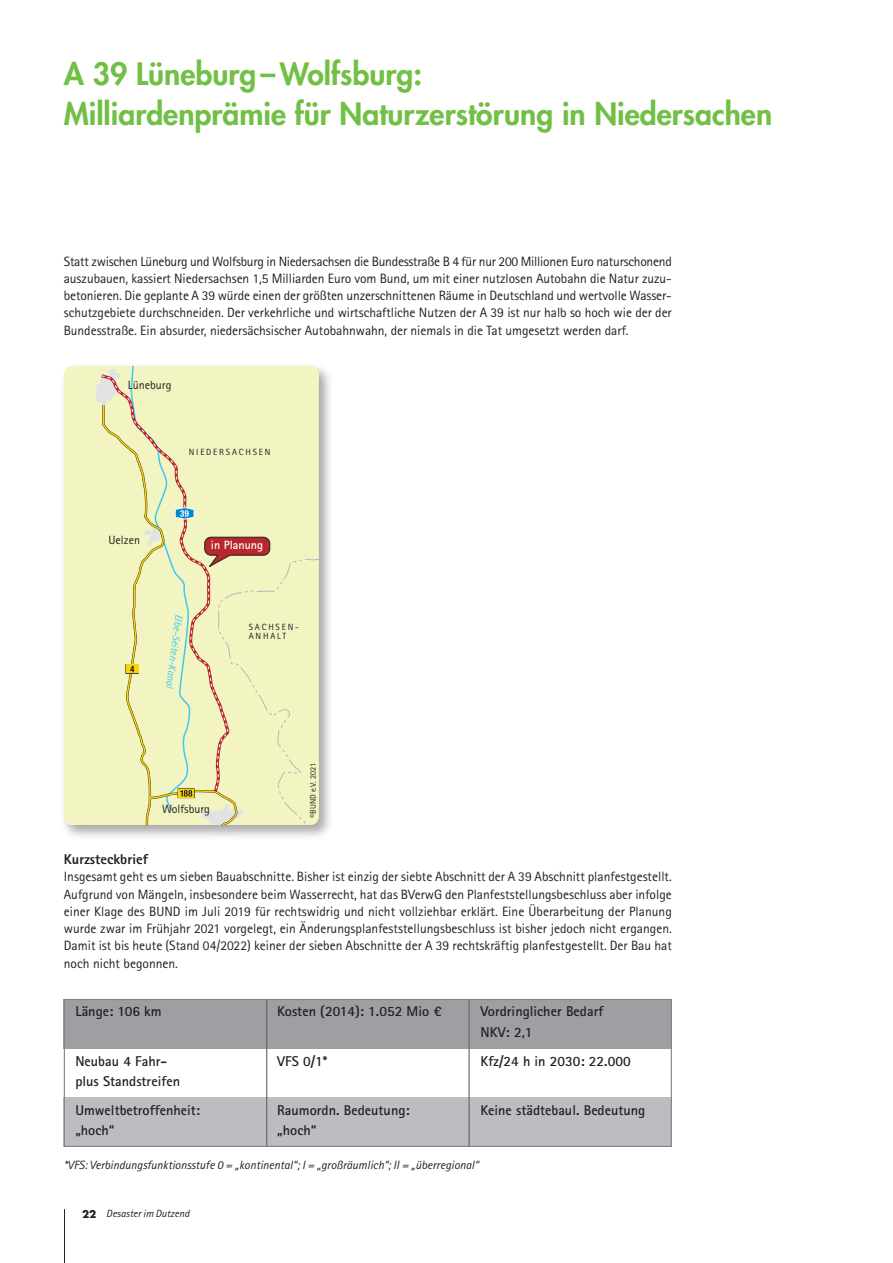
<style>
.page{position:relative;width:893px;height:1263px;background:#fff}
.page>*{position:absolute;margin:0;border:0;box-sizing:border-box;transform-origin:0 0}
.t1{font:800 30px/39.9px "Futura";color:#71bf44}
.t2{font:700 14.25px/20.2px "Agfa Rotis Sans Serif";color:#231f20}
.t3{font:800 14.25px "Agfa Rotis Sans Serif";color:#231f20}
.t4{font:13.5px/17.2px "Agfa Rotis Sans Serif";letter-spacing:-.005em;color:#231f20;text-align:justify}
.t5{font:italic 12px "Agfa Rotis Sans Serif";color:#231f20}
.t6{font:12px "Agfa Rotis Sans Serif";color:#231f20}
.t7{font:700 12px "Agfa Rotis Sans Serif";color:#fff}
.t8{font:italic 10.5px "Agfa Rotis Sans Serif";color:#231f20}
.t9{font:italic 10.5px "Agfa Rotis Sans Serif";color:#40c7f4}
.t10{font:9px/9px "Agfa Rotis Sans Serif";letter-spacing:.2em;color:#231f20}
.t11{font:8.25px "Agfa Rotis Sans Serif";color:#231f20}
.s1{font-family:"Futura";font-weight:700;font-style:normal}
</style>
<div class="page">
<hr style="left:64px;top:1209px;width:1px;height:54px;background:#231f20">
<div style="left:64px;top:366px;width:255px;height:459px;background:#f2f4c1;border-radius:9px"></div>
<svg style="left:95px;top:369px;width:21px;height:33px"></svg>
<svg style="left:101px;top:375px;width:100px;height:417px"></svg>
<svg style="left:201px;top:536px;width:118px;height:289px"></svg>
<div style="left:125px;top:664px;width:14px;height:10px;border:1px solid #231f20"></div>
<div style="left:126px;top:664px;width:12px;height:9px;background:#fed304"></div>
<svg style="left:130px;top:366px;width:65px;height:446px"></svg>
<div style="left:64px;top:1097px;width:608px;height:50px;background:#bcbdc0"></div>
<div style="left:64px;top:999px;width:608px;height:49px;background:#9d9fa2"></div>
<hr style="left:266px;top:999px;width:1px;height:147px;background:#636366">
<hr style="left:469px;top:999px;width:1px;height:147px;background:#636366">
<div style="left:64px;top:999px;width:608px;height:148px;border:1px solid #808285"></div>
<h1 class="t1" style="left:64px;top:56px;width:710px">A 39 Lüneburg –Wolfsburg:<br>Milliardenprämie für Naturzerstörung in Niedersachen</h1>
<p class="t4" style="left:64px;top:254px;width:610px">Statt zwischen Lüneburg und Wolfsburg in Niedersachsen die Bundesstraße B 4 für nur 200 Millionen Euro naturschonend auszubauen, kassiert Niedersachsen 1,5 Milliarden Euro vom Bund, um mit einer nutzlosen Autobahn die Natur zuzu&shy;betonieren. Die geplante A 39 würde einen der größten unzerschnittenen Räume in Deutschland und wertvolle Wasser&shy;schutzgebiete durchschneiden. Der verkehrliche und wirtschaftliche Nutzen der A 39 ist nur halb so hoch wie der der Bundesstraße. Ein absurder, niedersächsischer Autobahnwahn, der niemals in die Tat umgesetzt werden darf.</p>
<p class="t6" style="left:128px;top:381px;width:45px">Lüneburg</p>
<p class="t10" style="left:189px;top:448px;width:83px">NIEDERSACHSEN</p>
<p class="t6" style="left:108px;top:535px;width:33px">Uelzen</p>
<p class="t7" style="left:211px;top:541px;width:54px">in Planung</p>
<p class="t9" style="left:183px;top:614px;width:76px;rotate:97deg">E bl e-Seiten-Kanal</p>
<p class="t6" style="left:162px;top:804px;width:49px">Wolfsburg</p>
<p class="t10" style="left:249px;top:623px;width:52px">SACHSEN-<br>ANHALT</p>
<p class="t11" style="left:310px;top:818px;width:57px;rotate:-90deg">©BUND e.V. 2021</p>
<p class="t3" style="left:64px;top:854px;width:86px">Kurzsteckbrief</p>
<p class="t4" style="left:64px;top:869px;width:610px">Insgesamt geht es um sieben Bauabschnitte. Bisher ist einzig der siebte Abschnitt der A 39 Abschnitt planfestgestellt.<br>Aufgrund von Mängeln, insbesondere beim Wasserrecht, hat das BVerwG den Planfeststellungsbeschluss aber infolge einer Klage des BUND im Juli 2019 für rechtswidrig und nicht vollziehbar erklärt. Eine Überarbeitung der Planung wurde zwar im Frühjahr 2021 vorgelegt, ein Änderungsplanfeststellungsbeschluss ist bisher jedoch nicht ergangen.<br>Damit ist bis heute (Stand 04/2022) keiner der sieben Abschnitte der A 39 rechtskräftig planfestgestellt. Der Bau hat noch nicht begonnen.</p>
<p class="t2" style="left:75px;top:1003px;width:88px">Länge: 106 km</p>
<p class="t2" style="left:277px;top:1003px;width:166px">Kosten (2014): 1.052 Mio €</p>
<p class="t2" style="left:480px;top:1003px;width:124px">Vordringlicher Bedarf<br>NKV: 2,1</p>
<p class="t2" style="left:75px;top:1052px;width:93px">Neubau 4 Fahr-</p>
<p class="t2" style="left:277px;top:1052px;width:52px">VFS 0/1*</p>
<p class="t2" style="left:480px;top:1052px;width:152px">Kfz/24 h in 2030: 22.000</p>
<p class="t2" style="left:75px;top:1069px;width:126px;line-height:28.7px">plus Standstreifen<br>Umweltbetroffenheit:</p>
<p class="t2" style="left:277px;top:1101px;width:134px">Raumordn. Bedeutung:</p>
<p class="t2" style="left:480px;top:1101px;width:166px">Keine städtebaul. Bedeutung</p>
<p class="t2" style="left:75px;top:1122px;width:41px">„hoch“</p>
<p class="t2" style="left:277px;top:1122px;width:41px">„hoch“</p>
<p class="t5" style="left:64px;top:1160px;width:416px">*VFS: Verbindungsfunktionsstufe 0 = „kontinental“; I = „großräumlich“; II = „überregional“</p>
<p class="t8" style="left:82px;top:1210px;width:109px"><span class="s1">22</span> Desaster im Dutzend</p>
</div>
